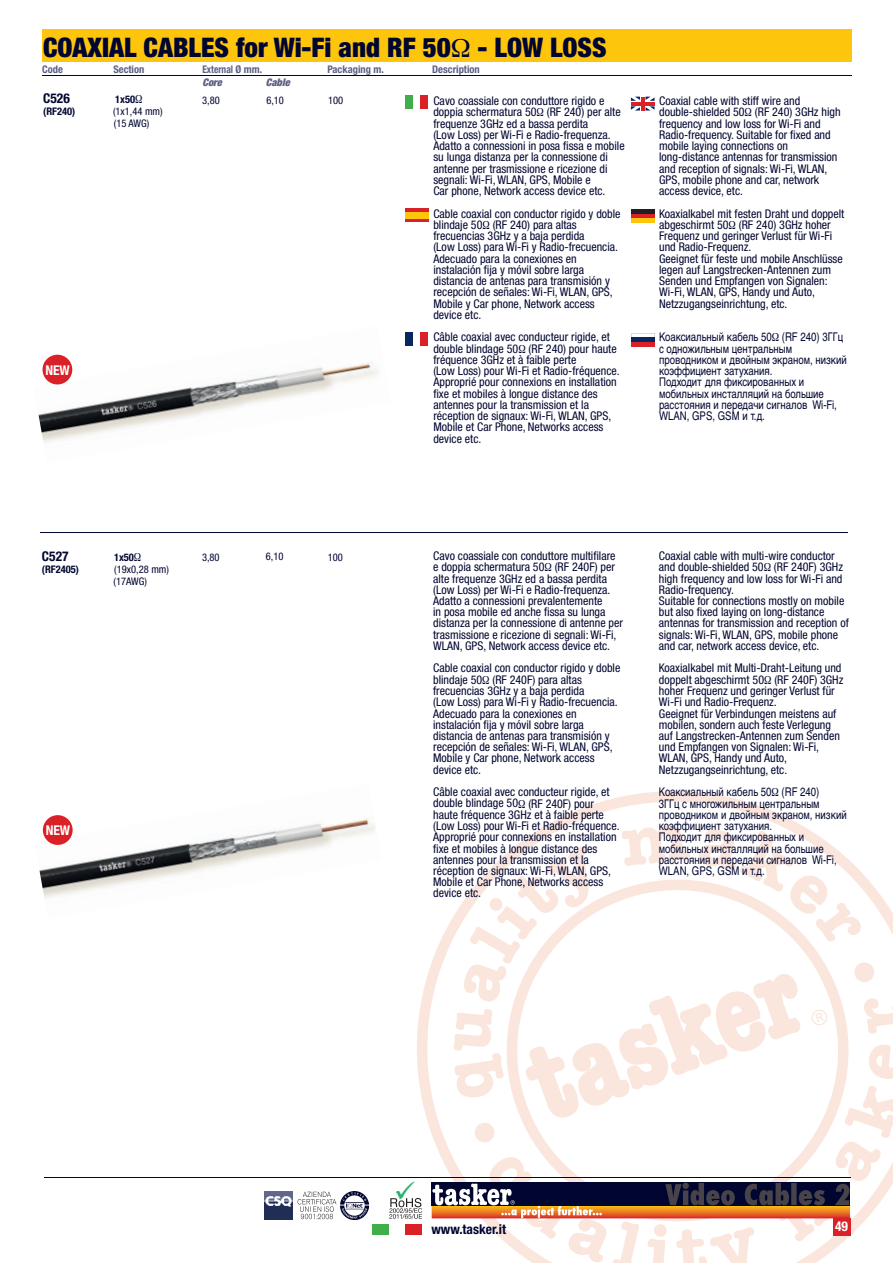
<style>
.page{position:relative;width:893px;height:1263px;background:#fff}
.page>*{position:absolute;margin:0;border:0;box-sizing:border-box;transform-origin:0 0}
.t1{font:900 condensed 27px "Helvetica Neue";color:#000630}
.t2{font:700 condensed 13.5px "Helvetica Neue";color:#000630}
.t3{font:700 condensed 13.5px "Helvetica Neue";color:#fff}
.t4{font:condensed 12px/11.2px "Helvetica Neue";color:#000630}
.t5{font:12px/11.2px "Helvetica Cyr Upright";color:#000630;scale:.8 1}
.t6{font:condensed 10.5px/12px "Helvetica Neue";color:#000630}
.t7{font:700 condensed 10.5px "Helvetica Neue";color:#5a5f82}
.t8{font:700 condensed 10.5px "Helvetica Neue";color:#000630}
.t9{font:700 condensed 10.5px "Helvetica Neue";color:#5a5f82;scale:.9 1}
.t10{font:italic 900 condensed 10.5px "Helvetica Neue";color:#5a5f82}
</style>
<div class="page">
<svg style="left:408px;top:791px;width:393px;height:444px"></svg>
<img style="left:340px;top:1192px;width:28px;height:28px">
<img style="left:265px;top:1192px;width:28px;height:28px">
<svg style="left:298px;top:1192px;width:38px;height:27px"></svg>
<div style="left:372px;top:1224px;width:17px;height:10px;background:#40ae49"></div>
<div style="left:405px;top:1224px;width:17px;height:10px;background:#da2128"></div>
<svg style="left:432px;top:825px;width:461px;height:438px"></svg>
<div style="left:386px;top:1175px;width:40px;height:40px;background:#fff"></div>
<img style="left:395px;top:1181px;width:28px;height:31px">
<svg style="left:389px;top:1198px;width:33px;height:21px"></svg>
<img style="left:38px;top:354px;width:340px;height:89px">
<hr style="left:40px;top:532px;width:807px;height:1px;background:#000630">
<div style="left:42px;top:30px;width:809px;height:32px;background:#fec50d"></div>
<hr style="left:43px;top:76px;width:808px;height:1px;background:#000630">
<div style="left:43px;top:355px;width:29px;height:29px;background:#da2128;border-radius:50%"></div>
<img style="left:39px;top:815px;width:337px;height:84px">
<div style="left:43px;top:815px;width:30px;height:30px;background:#da2128;border-radius:50%"></div>
<hr style="left:44px;top:1177px;width:806px;height:1px;background:#000630">
<div style="left:405px;top:95px;width:8px;height:14px;background:#40ae49"></div>
<div style="left:420px;top:96px;width:8px;height:13px;background:#da2128"></div>
<div style="left:405px;top:332px;width:8px;height:14px;background:#07275e"></div>
<div style="left:420px;top:332px;width:8px;height:14px;background:#da2128"></div>
<hr style="left:405px;top:218px;width:23px;height:4px;background:#da2128">
<hr style="left:405px;top:209px;width:23px;height:4px;background:#da2128">
<div style="left:405px;top:212px;width:23px;height:7px;background:#fec50d"></div>
<hr style="left:631px;top:218px;width:23px;height:4px;background:#fec50d">
<div style="left:631px;top:213px;width:23px;height:5px;background:#da2128"></div>
<div style="left:631px;top:209px;width:23px;height:5px;background:#231f20"></div>
<div style="left:632px;top:342px;width:23px;height:5px;background:#da2128"></div>
<svg style="left:632px;top:333px;width:23px;height:4px"></svg>
<div style="left:632px;top:337px;width:23px;height:5px;background:#07275e"></div>
<svg style="left:631px;top:97px;width:24px;height:14px"></svg>
<svg style="left:519px;top:799px;width:6px;height:8px"></svg>
<svg style="left:772px;top:791px;width:6px;height:5px"></svg>
<h1 class="t1" style="left:43px;top:30px;width:565px">COAXIAL CABLES for Wi-fi and Rf 50 - LOW LOSS</h1>
<p class="t7" style="left:42px;top:63px;width:22px">Code</p>
<p class="t7" style="left:113px;top:63px;width:33px">Section</p>
<p class="t9" style="left:202px;top:63px;width:68px">External Ø mm.</p>
<p class="t7" style="left:327px;top:63px;width:58px">Packaging m.</p>
<p class="t7" style="left:432px;top:63px;width:49px">Description</p>
<p class="t2" style="left:43px;top:90px;width:28px">C526</p>
<p class="t8" style="left:115px;top:93px;width:21px">1x50</p>
<p class="t8" style="left:43px;top:105px;width:34px">(RF240)</p>
<p class="t6" style="left:113px;top:105px;width:51px">(1x1,44 mm) (15 AWG)</p>
<p class="t10" style="left:202px;top:76px;width:21px">Core</p>
<p class="t10" style="left:266px;top:76px;width:26px">Cable</p>
<p class="t6" style="left:266px;top:94px;width:19px">6,10</p>
<p class="t6" style="left:202px;top:94px;width:19px">3,80</p>
<p class="t6" style="left:328px;top:94px;width:17px">100</p>
<p class="t3" style="left:45px;top:362px;width:26px">NEW</p>
<p class="t4" style="left:433px;top:95px;width:193px">Cavo coassiale con conduttore rigido e doppia schermatura 50 (RF 240) per alte frequenze 3GHz ed a bassa perdita<br>(Low Loss) per Wi-Fi e Radio-frequenza.<br>Adatto a connessioni in posa fissa e mobile su lunga distanza per la connessione di antenne per trasmissione e ricezione di segnali: Wi-Fi, WLAN, GPS, Mobile e<br>Car phone, Network access device etc.</p>
<p class="t4" style="left:433px;top:208px;width:189px">Cable coaxial con conductor rigido y doble blindaje 50 (RF 240) para altas frecuencias 3GHz y a baja perdida<br>(Low Loss) para Wi-Fi y Radio-frecuencia.<br>Adecuado para la conexiones en instalación fija y móvil sobre larga distancia de antenas para transmisión y recepción de señales: Wi-Fi, WLAN, GPS, Mobile y Car phone, Network access device etc.</p>
<p class="t4" style="left:433px;top:331px;width:188px">Câble coaxial avec conducteur rigide, et double blindage 50 (RF 240) pour haute fréquence 3GHz et à faible perte<br>(Low Loss) pour Wi-Fi et Radio-fréquence.<br>Approprié pour connexions en installation fixe et mobiles à longue distance des antennes pour la transmission et la réception de signaux: Wi-Fi, WLAN, GPS, Mobile et Car Phone, Networks access device etc.</p>
<p class="t4" style="left:659px;top:95px;width:183px">Coaxial cable with stiff wire and double-shielded 50 (RF 240) 3GHz high frequency and low loss for Wi-Fi and Radio-frequency. Suitable for fixed and mobile laying connections on long-distance antennas for transmission and reception of signals: Wi-Fi, WLAN, GPS, mobile phone and car, network access device, etc.</p>
<p class="t4" style="left:659px;top:208px;width:187px">Koaxialkabel mit festen Draht und doppelt abgeschirmt 50 (RF 240) 3GHz hoher Frequenz und geringer Verlust für Wi-Fi und Radio-Frequenz.<br>Geeignet für feste und mobile Anschlüsse legen auf Langstrecken-Antennen zum Senden und Empfangen von Signalen:<br>Wi-Fi, WLAN, GPS, Handy und Auto, Netzzugangseinrichtung, etc.</p>
<p class="t5" style="left:659px;top:332px;width:236px">Коаксиальный кабель 50 (RF 240) 3ГГц с одножильным центральным проводником и двойным экраном, низкий коэффициент затухания.<br>Подходит для фиксированных и мобильных инсталляций на большие расстояния и передачи сигналов Wi-Fi,<br>WLAN, GPS, GSM и т.д.</p>
<p class="t2" style="left:42px;top:548px;width:28px">C527</p>
<p class="t8" style="left:114px;top:550px;width:21px">1x50</p>
<p class="t8" style="left:42px;top:562px;width:39px">(RF2405)</p>
<p class="t6" style="left:114px;top:563px;width:57px">(19x0,28 mm) (17AWG)</p>
<p class="t6" style="left:266px;top:551px;width:19px">6,10</p>
<p class="t6" style="left:202px;top:551px;width:19px">3,80</p>
<p class="t6" style="left:328px;top:551px;width:17px">100</p>
<p class="t3" style="left:46px;top:822px;width:26px">NEW</p>
<p class="t4" style="left:433px;top:550px;width:191px">Cavo coassiale con conduttore multifilare e doppia schermatura 50 (RF 240F) per alte frequenze 3GHz ed a bassa perdita (Low Loss) per Wi-Fi e Radio-frequenza.<br>Adatto a connessioni prevalentemente<br>in posa mobile ed anche fissa su lunga distanza per la connessione di antenne per trasmissione e ricezione di segnali: Wi-Fi, WLAN, GPS, Network access device etc.</p>
<p class="t4" style="left:433px;top:662px;width:189px">Cable coaxial con conductor rigido y doble blindaje 50 (RF 240F) para altas frecuencias 3GHz y a baja perdida<br>(Low Loss) para Wi-Fi y Radio-frecuencia.<br>Adecuado para la conexiones en instalación fija y móvil sobre larga distancia de antenas para transmisión y recepción de señales: Wi-Fi, WLAN, GPS, Mobile y Car phone, Network access device etc.</p>
<p class="t4" style="left:433px;top:786px;width:188px">Câble coaxial avec conducteur rigide, et double blindage 50 (RF 240F) pour haute fréquence 3GHz et à faible perte (Low Loss) pour Wi-Fi et Radio-fréquence.<br>Approprié pour connexions en installation fixe et mobiles à longue distance des antennes pour la transmission et la réception de signaux: Wi-Fi, WLAN, GPS, Mobile et Car Phone, Networks access device etc.</p>
<p class="t4" style="left:659px;top:550px;width:191px">Coaxial cable with multi-wire conductor and double-shielded 50 (RF 240F) 3GHz high frequency and low loss for Wi-Fi and Radio-frequency.<br>Suitable for connections mostly on mobile but also fixed laying on long-distance antennas for transmission and reception of signals: Wi-Fi, WLAN, GPS, mobile phone and car, network access device, etc.</p>
<p class="t4" style="left:659px;top:662px;width:186px">Koaxialkabel mit Multi-Draht-Leitung und doppelt abgeschirmt 50 (RF 240F) 3GHz hoher Frequenz und geringer Verlust für Wi-Fi und Radio-Frequenz.<br>Geeignet für Verbindungen meistens auf mobilen, sondern auch feste Verlegung auf Langstrecken-Antennen zum Senden und Empfangen von Signalen: Wi-Fi, WLAN, GPS, Handy und Auto, Netzzugangseinrichtung, etc.</p>
<p class="t5" style="left:659px;top:786px;width:236px">Коаксиальный кабель 50 (RF 240)<br>3ГГц с многожильным центральным проводником и двойным экраном, низкий коэффициент затухания.<br>Подходит для фиксированных и мобильных инсталляций на большие расстояния и передачи сигналов Wi-Fi,<br>WLAN, GPS, GSM и т.д.</p>
<p class="t2" style="left:431px;top:1221px;width:76px">www.tasker.it</p>
<p class="t3" style="left:835px;top:1218px;width:14px">49</p>
</div>
